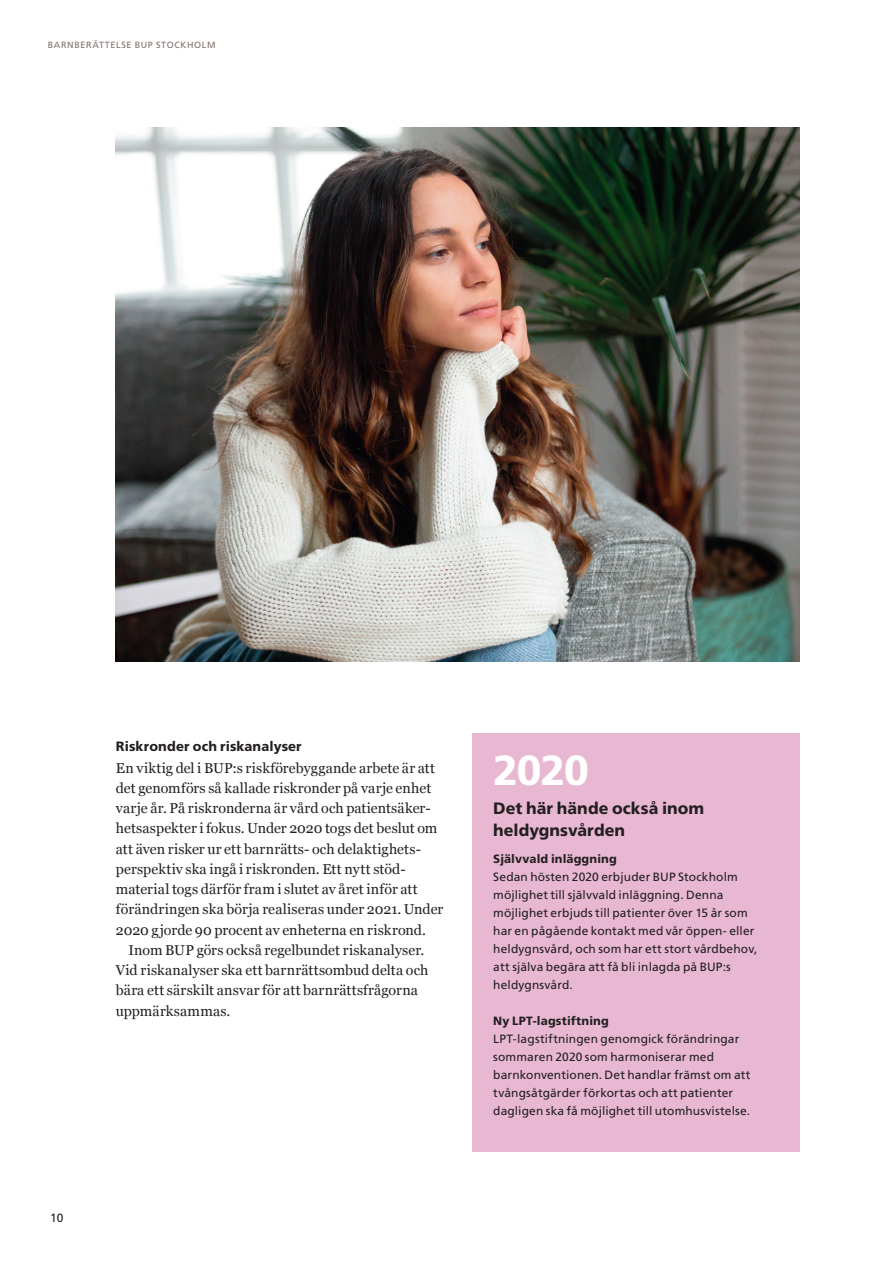
<style>
.page{position:relative;width:893px;height:1263px;background:#fff}
.page>*{position:absolute;margin:0;border:0;box-sizing:border-box;transform-origin:0 0}
.t1{font:800 42px "Frutiger SLLOTF";color:#fff}
.t2{font:800 16.5px/21.8px "Frutiger SLLOTF";color:#231f20}
.t3{font:14.25px/20.2px "Georgia";letter-spacing:.005em;color:#231f20}
.t4{font:800 13.5px "Frutiger SLLOTF";letter-spacing:.01em;color:#231f20}
.t5{font:12px/18px "Frutiger SLLOTF";letter-spacing:.01em;color:#231f20}
.t6{font:800 12px "Frutiger SLLOTF";letter-spacing:.01em;color:#231f20}
.t7{font:9px "Frutiger SLLOTF";letter-spacing:.07em;color:#7e726d}
</style>
<div class="page">
<div style="left:472px;top:733px;width:327px;height:418px;background:#e8b8d2"></div>
<img style="left:116px;top:128px;width:683px;height:534px">
<p class="t7" style="left:48px;top:40px;width:169px">BARNBERÄTTELSE BUP STOCKHOLM</p>
<p class="t5" style="left:50px;top:1209px;width:15px">10</p>
<p class="t4" style="left:116px;top:738px;width:188px">Riskronder och riskanalyser</p>
<p class="t3" style="left:116px;top:757px;width:329px">En viktig del i BUP:s riskförebyggande arbete är att det genomförs så kallade riskronder på varje enhet varje år. På riskronderna är vård och patientsäker&shy;hetsaspekter i fokus. Under 2020 togs det beslut om att även risker ur ett barnrätts- och delaktighets&shy;perspektiv ska ingå i riskronden. Ett nytt stöd&shy;material togs därför fram i slutet av året inför att förändringen ska börja realiseras under 2021. Under 2020 gjorde 90 procent av enheterna en riskrond.</p>
<p class="t3" style="left:116px;top:939px;width:314px;text-indent:13px">Inom BUP görs också regelbundet riskanalyser.<br>Vid riskanalyser ska ett barnrättsombud delta och bära ett särskilt ansvar för att barnrättsfrågorna uppmärksammas.</p>
<h1 class="t1" style="left:493px;top:745px;width:97px">2020</h1>
<p class="t2" style="left:493px;top:797px;width:212px">Det här hände också inom heldygnsvården</p>
<p class="t6" style="left:493px;top:851px;width:125px">Självvald inläggning</p>
<p class="t5" style="left:493px;top:867px;width:266px">Sedan hösten 2020 erbjuder BUP Stockholm möjlighet till självvald inläggning. Denna möjlighet erbjuds till patienter över 15 år som har en pågående kontakt med vår öppen- eller heldygnsvård, och som har ett stort vårdbehov, att själva begära att få bli inlagda på BUP:s heldygnsvård.</p>
<p class="t6" style="left:493px;top:1013px;width:117px">Ny LPT-lagstiftning</p>
<p class="t5" style="left:493px;top:1029px;width:259px">LPT-lagstiftningen genomgick förändringar sommaren 2020 som harmoniserar med barnkonventionen. Det handlar främst om att tvångsåtgärder förkortas och att patienter dagligen ska få möjlighet till utomhusvistelse.</p>
</div>
